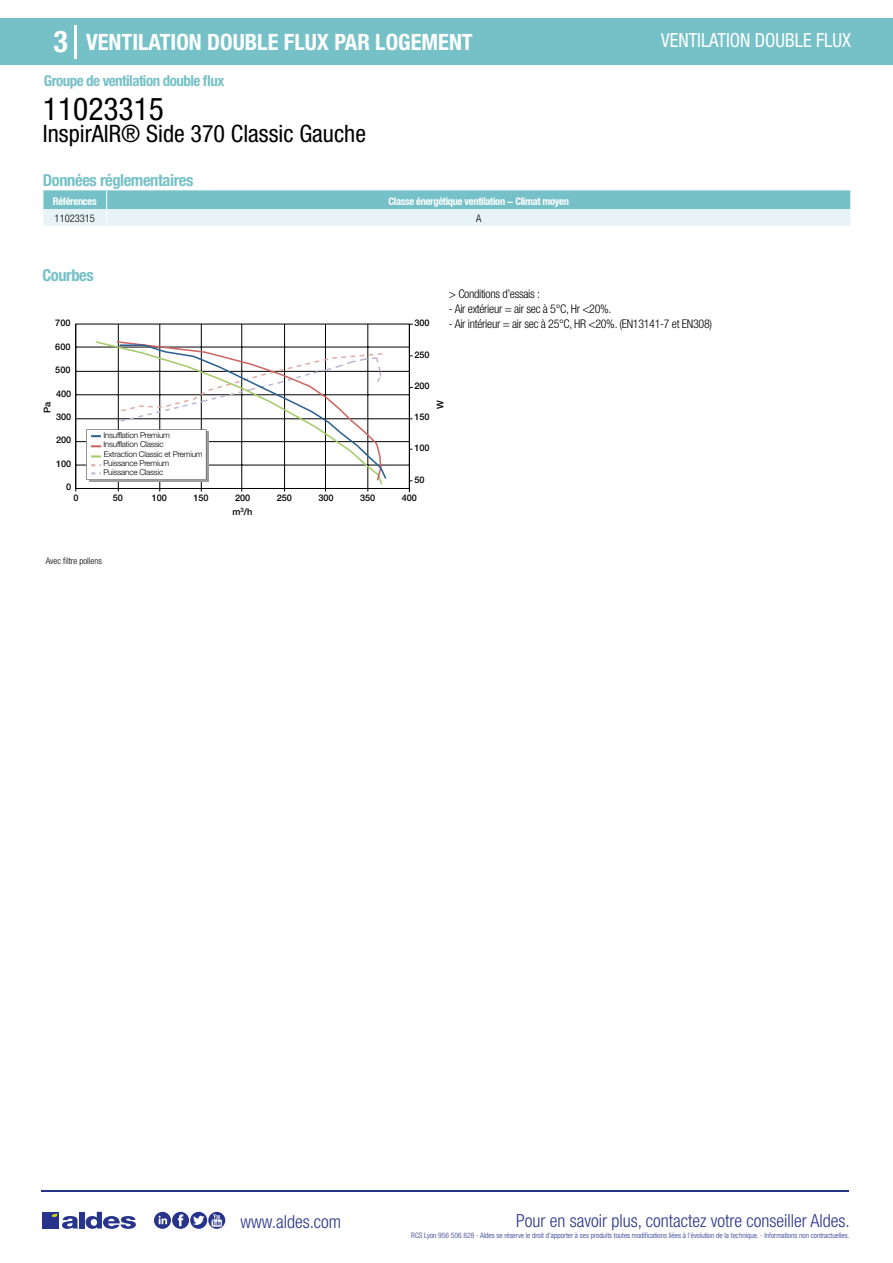
<style>
.page{position:relative;width:893px;height:1263px;background:#fff}
.page>*{position:absolute;margin:0;border:0;box-sizing:border-box;transform-origin:0 0}
.t1{font:condensed 31.5px "Helvetica Neue LT Std";color:#000}
.t2{font:700 condensed 30px "Helvetica Neue LT Std";color:#fff}
.t3{font:condensed 24px "Helvetica Neue LT Std";color:#000}
.t4{font:700 condensed 22.5px "Helvetica Neue LT Std";color:#fff}
.t5{font:condensed 19.5px "Helvetica Neue LT Std";color:#fff;scale:.95 1}
.t6{font:300 condensed 18px "Helvetica Neue";color:#28348b}
.t7{font:700 condensed 16.5px "Helvetica Neue LT Std";letter-spacing:-.025em;color:#76c1c7}
.t8{font:700 condensed 15px "Helvetica Neue LT Std";letter-spacing:-.035em;color:#76c1c7}
.t9{font:300 condensed 12px "Helvetica Neue LT Std";letter-spacing:-.025em;color:#000}
.t10{font:700 condensed 10.5px "Helvetica Neue";letter-spacing:-.03em;color:#fff}
.t11{font:300 condensed 10.5px "Helvetica Neue";color:#000}
.t12{font:500 9.3px "Helvetica Neue";color:#000}
.t13{font:500 9.15px "Helvetica Neue";color:#000}
.t14{font:300 condensed 9px "Helvetica Neue";color:#000}
.t15{font:300 8.1px/9.1px "Helvetica Neue";letter-spacing:-.025em;color:#000}
.t16{font:300 condensed 7.5px "Helvetica Neue";color:#28348b}
</style>
<div class="page">
<div style="left:0;top:18px;width:893px;height:46px;background:#76c1c7"></div>
<hr style="left:74px;top:25px;width:2px;height:33px;background:#fff">
<hr style="left:41px;top:1190px;width:808px;height:1px;background:#28348b">
<svg style="left:154px;top:1212px;width:71px;height:17px"></svg>
<div style="left:42px;top:1212px;width:17px;height:16px;background:#28348b"></div>
<div style="left:79px;top:1212px;width:5px;height:16px;background:#28348b"></div>
<svg style="left:86px;top:1212px;width:50px;height:17px"></svg>
<svg style="left:52px;top:1213px;width:26px;height:16px"></svg>
<svg style="left:43px;top:190px;width:808px;height:36px;background:#add9dd"></svg>
<div style="left:75px;top:324px;width:335px;height:165px;border:1px solid #000"></div>
<hr style="left:76px;top:347px;width:333px;height:1px;background:#000">
<hr style="left:76px;top:371px;width:333px;height:1px;background:#000">
<hr style="left:76px;top:394px;width:333px;height:1px;background:#000">
<hr style="left:76px;top:441px;width:333px;height:1px;background:#000">
<hr style="left:76px;top:465px;width:333px;height:1px;background:#000">
<hr style="left:118px;top:324px;width:1px;height:167px;background:#000">
<hr style="left:160px;top:324px;width:1px;height:167px;background:#000">
<hr style="left:201px;top:324px;width:1px;height:167px;background:#000">
<hr style="left:241px;top:324px;width:1px;height:167px;background:#000">
<hr style="left:284px;top:324px;width:1px;height:167px;background:#000">
<hr style="left:325px;top:324px;width:1px;height:167px;background:#000">
<hr style="left:368px;top:324px;width:1px;height:167px;background:#000">
<hr style="left:75px;top:324px;width:1px;height:167px;background:#000">
<hr style="left:409px;top:324px;width:1px;height:167px;background:#000">
<hr style="left:76px;top:418px;width:336px;height:1px;background:#000">
<svg style="left:86px;top:340px;width:303px;height:146px"></svg>
<h2 class="t2" style="left:54px;top:24px;width:16px">3</h2>
<h3 class="t4" style="left:86px;top:28px;width:388px">VENTILATION DOUBLE FLUX PAR LOGEMENT</h3>
<h3 class="t5" style="left:661px;top:29px;width:201px">VENTILATION DOUBLE FLUX</h3>
<h3 class="t8" style="left:44px;top:71px;width:182px">Groupe de ventilation double flux</h3>
<h1 class="t1" style="left:43px;top:91px;width:122px">11023315</h1>
<h3 class="t3" style="left:43px;top:120px;width:325px">InspirAIR® Side 370 Classic Gauche</h3>
<h3 class="t7" style="left:43px;top:170px;width:152px">Données réglementaires</h3>
<h3 class="t10" style="left:53px;top:195px;width:45px">Références</h3>
<h3 class="t10" style="left:388px;top:195px;width:182px">Classe énergétique ventilation - Climat moyen</h3>
<h3 class="t11" style="left:55px;top:212px;width:42px">11023315</h3>
<h3 class="t11" style="left:476px;top:212px;width:7px">A</h3>
<h3 class="t7" style="left:43px;top:265px;width:53px">Courbes</h3>
<p class="t13" style="left:55px;top:318px;width:17px">700</p>
<p class="t13" style="left:55px;top:341px;width:17px">600</p>
<p class="t13" style="left:55px;top:364px;width:17px">500</p>
<p class="t13" style="left:56px;top:388px;width:17px">400</p>
<p class="t13" style="left:414px;top:318px;width:17px">300</p>
<p class="t13" style="left:414px;top:349px;width:17px">250</p>
<p class="t13" style="left:414px;top:380px;width:17px">200</p>
<h3 class="t9" style="left:449px;top:287px;width:93px">&gt; Conditions d’essais :</h3>
<h3 class="t9" style="left:449px;top:302px;width:164px">- Air extérieur = air sec à 5°C, Hr &lt;20%.</h3>
<h3 class="t9" style="left:449px;top:317px;width:265px">- Air intérieur = air sec à 25°C, HR &lt;20%. (EN13141-7 et EN308)</h3>
<p class="t12" style="left:42px;top:413px;width:13px;rotate:-90deg">Pa</p>
<p class="t12" style="left:435px;top:409px;width:10px;rotate:-90deg">W</p>
<p class="t13" style="left:56px;top:411px;width:17px">300</p>
<p class="t13" style="left:414px;top:411px;width:17px">150</p>
<p class="t13" style="left:56px;top:435px;width:17px">200</p>
<p class="t13" style="left:56px;top:458px;width:17px">100</p>
<p class="t13" style="left:66px;top:482px;width:7px">0</p>
<p class="t15" style="left:103px;top:430px;width:68px">Insufflation Premium<br>Insufflation Classic</p>
<p class="t15" style="left:103px;top:458px;width:67px">Puissance Premium<br>Puissance Classic</p>
<p class="t15" style="left:104px;top:449px;width:100px">Extraction Classic et Premium</p>
<p class="t13" style="left:414px;top:443px;width:17px">100</p>
<p class="t13" style="left:414px;top:474px;width:12px">50</p>
<p class="t13" style="left:74px;top:492px;width:7px">0</p>
<p class="t13" style="left:113px;top:492px;width:12px">50</p>
<p class="t13" style="left:152px;top:492px;width:17px">100</p>
<p class="t13" style="left:193px;top:492px;width:17px">150</p>
<p class="t13" style="left:235px;top:492px;width:17px">200</p>
<p class="t13" style="left:277px;top:492px;width:17px">250</p>
<p class="t13" style="left:318px;top:492px;width:17px">300</p>
<p class="t13" style="left:360px;top:492px;width:17px">350</p>
<p class="t13" style="left:402px;top:492px;width:17px">400</p>
<p class="t12" style="left:233px;top:506px;width:21px">m<sup>3</sup>/h</p>
<p class="t14" style="left:46px;top:556px;width:57px">Avec filtre pollens</p>
<h3 class="t6" style="left:240px;top:1211px;width:102px">www.aldes.com</h3>
<h3 class="t6" style="left:516px;top:1211px;width:335px">Pour en savoir plus, contactez votre conseiller Aldes.</h3>
<p class="t16" style="left:411px;top:1230px;width:440px">RCS Lyon 956 506 828 - Aldes se réserve le droit d’apporter à ses produits toutes modifications liées à l’évolution de la technique. - Informations non contractuelles.</p>
</div>
